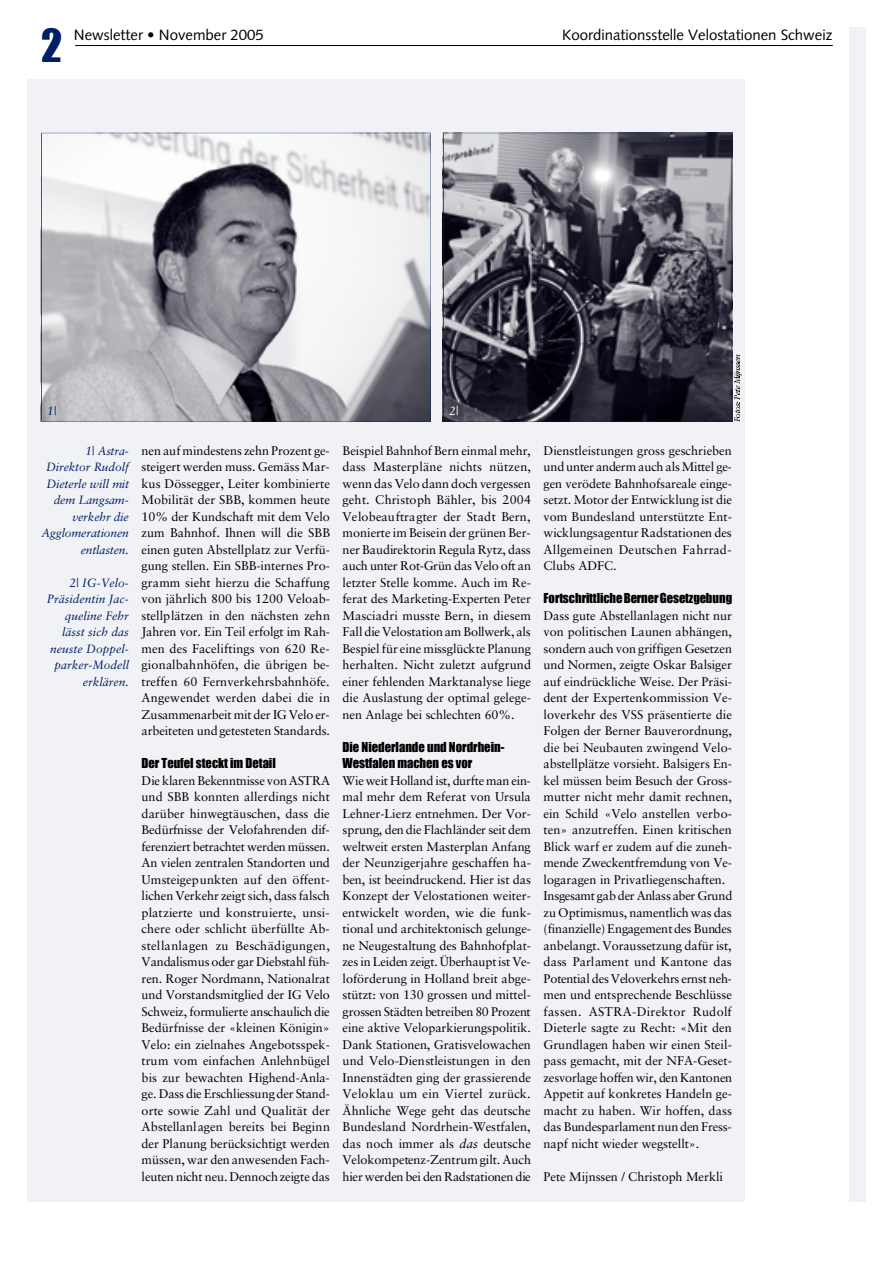
<style>
.page{position:relative;width:893px;height:1263px;background:#fff}
.page>*{position:absolute;margin:0;border:0;box-sizing:border-box;transform-origin:0 0}
.t1{font:42px "Impact";color:#001e65}
.t2{font:15px "Syntax";color:#000}
.t3{font:12.6px/16.5px "Sabon";color:#000;text-align:justify}
.t4{font:12.6px/16.5px "Impact";color:#000}
.t5{font:italic 12px/16.5px "Sabon";color:#001e65;text-align:right}
.t6{font:italic 12px "Sabon";color:#fff}
.s1{font-style:italic}
</style>
<div class="page">
<div style="left:849px;top:27px;width:16px;height:1174px;background:#f1f2f5"></div>
<div style="left:27px;top:80px;width:717px;height:1121px;background:#f1f2f5"></div>
<hr style="left:75px;top:45px;width:757px;height:1px;background:#000">
<svg style="left:734px;top:355px;width:7px;height:67px"></svg>
<svg style="left:41px;top:133px;width:389px;height:289px"></svg>
<svg style="left:443px;top:133px;width:289px;height:289px;background:#565560"></svg>
<h1 class="t1" style="left:41px;top:19px;width:23px">2</h1>
<p class="t2" style="left:74px;top:28px;width:192px">Newsletter • November 2005</p>
<p class="t2" style="left:562px;top:28px;width:271px">Koordinationsstelle Velostationen Schweiz</p>
<p class="t5" style="left:47px;top:404px;width:11px">1|</p>
<p class="t6" style="left:449px;top:406px;width:11px">2|</p>
<p class="t5" style="left:41px;top:443px;width:89px">1| Astra-<br>Direktor Rudolf<br>Dieterle will mit dem Langsam&shy;verkehr die<br>A g g lo m e ra tio n e n e n tla ste n .</p>
<p class="t5" style="left:47px;top:575px;width:84px">2| IG-Velo-<br>Präsidentin Jac&shy;queline Fehr lässt sich das neuste Doppel&shy;parker-Modell erklären.</p>
<p class="t3" style="left:141px;top:443px;width:190px">nen auf mindestens zehn Prozent ge&shy;steigert werden muss. Gemäss Mar&shy;kus Dössegger, Leiter kombinierte Mobilität der SBB, kommen heute 10% der Kundschaft mit dem Velo zum Bahnhof. Ihnen will die SBB einen guten Abstellplatz zur Verfü&shy;gung stellen. Ein SBB-internes Pro&shy;gramm sieht hierzu die Schaffung von jährlich 800 bis 1200 Veloab&shy;stellplätzen in den nächsten zehn Jahren vor. Ein Teil erfolgt im Rah&shy;men des Faceliftings von 620 Re&shy;gionalbahnhöfen, die übrigen be&shy;treffen 60 Fernverkehrsbahnhöfe.<br>Angewendet werden dabei die in Zusammenarbeit mit der IG Velo er&shy;arbeiteten und getesteten Standards.</p>
<p class="t4" style="left:141px;top:755px;width:136px">Der Teufel steckt im Detail</p>
<p class="t3" style="left:141px;top:773px;width:190px">Die klaren Bekenntnisse von ASTRA und SBB konnten allerdings nicht darüber hinwegtäuschen, dass die Bedürfnisse der Velofahrenden dif&shy;ferenziert betrachtet werden müssen.<br>An vielen zentralen Standorten und Umsteigepunkten auf den öffent&shy;lichen Verkehr zeigt sich, dass falsch platzierte und konstruierte, unsi&shy;chere oder schlicht überfüllte Ab&shy;stellanlagen zu Beschädigungen, Vandalismusoder gar Diebstahl füh&shy;ren. Roger Nordmann, Nationalrat und Vorstandsmitglied der IG Velo Schweiz, formulierte anschaulich die Bedürfnisse der «kleinen Königin» Velo: ein zielnahes Angebotsspek&shy;trum vom einfachen Anlehnbügel bis zur bewachten Highend-Anla&shy;ge. Dass die Erschliessungder Stand&shy;orte sowie Zahl und Qualität der Abstellanlagen bereits bei Beginn der Planung berücksichtigt werden müssen, war den anwesenden Fach&shy;leuten nicht neu.Dennoch zeigte das</p>
<p class="t3" style="left:342px;top:443px;width:190px">Beispiel Bahnhof Bern einmal mehr, dass Masterpläne nichts n ü tz e n , wenn das Velo dann doch vergessen geht. Christoph Bähler, bis 2004<br>Velobeauftragter der Stadt Bern, monierte im Beisein der grünen Ber&shy;ner Baudirektorin Regula Rytz, dass auch unter Rot-Grün das Velo oft an letzter Stelle komme. Auch im Re&shy;ferat des Marketing-Experten Peter Masciadri musste Bern, in diesem Fall die Velostation am Bollwerk, als Bespiel für eine missglückte Planung herhalten. Nicht zuletzt aufgrund einer fehlenden Marktanalyse liege die Auslastung der optimal gelege&shy;nen Anlage bei schlechten 60%.</p>
<p class="t4" style="left:342px;top:738px;width:163px">Die Niederlande und Nordrhein-<br>Westfalen machen es vor</p>
<p class="t3" style="left:342px;top:773px;width:190px">Wie weit Holland ist, durfte man ein&shy;mal mehr dem Referat von Ursula Lehner-Lierz entnehmen. Der Vor&shy;sprung, den die Flachländer seit dem weltweit ersten Masterplan Anfang der Neunzigerjahre geschaffen ha&shy;ben, ist beeindruckend. Hier ist das Konzept der Velostationen weiter&shy;entwickelt worden, wie die funk&shy;tional und architektonisch gelunge&shy;ne Neugestaltung des Bahnhofplat&shy;zes in Leiden zeigt. Überhauptist Ve&shy;loförderung in Holland breit abge&shy;stützt: von 130 grossen und mittel&shy;grossen Städten betreiben 80 Prozent eine aktive Veloparkierungspolitik.<br>Dank Stationen, Gratisvelowachen und Velo-Dienstleistungen in den Innenstädten ging der grassierende Veloklau um ein Viertel zurück.<br>Ähnliche Wege geht das deutsche Bundesland Nordrhein-Westfalen, das noch immer als <span class="s1">das</span> d e u ts c h e Velokompetenz-Zentrum gilt. Auch hier werden bei den Radstationen die</p>
<p class="t3" style="left:543px;top:443px;width:190px">Dienstleistungen gross geschrieben und unter anderm auch als Mittel ge&shy;gen verödete Bahnhofsareale einge&shy;setzt. Motor der Entwicklung ist die vom Bundesland unterstützte Ent&shy;wicklungsagentur Radstationen des Allgemeinen Deutschen Fahrrad-Clubs ADFC.</p>
<p class="t4" style="left:543px;top:590px;width:190px">Fortschrittliche BernerGesetzgebung</p>
<p class="t3" style="left:543px;top:608px;width:190px;text-align:left">Dass gute Abstellanlagen nicht nur von politischen Launen abhängen, sondern auch von griffigen Gesetzen und Normen, zeigte Oskar Balsiger auf eindrückliche Weise. Der Präsi&shy;dent der Expertenkommission Ve&shy;loverkehr des VSS präsentierte die Folgen der Berner Bauverordnung, die bei Neubauten zwingend Velo&shy;abstellplätze vorsieht. Balsigers En&shy;kel müssen beim Besuch der Gross&shy;mutter nicht mehr damit rechnen, ein Schild «Velo anstellen verbo&shy;ten» anzutreffen. Einen kritischen Blick warf er zudem auf die zuneh&shy;mende Zweckentfremdung von Ve&shy;logaragen in Privatliegenschaften.<br>Insgesamt gabder Anlass aber Grund zu Optimismus, namentlich was das (finanzielle) Engagement des Bundes anbelangt. Voraussetzung dafür ist, dass Parlament und Kantone das Potential des Veloverkehrs ernst neh&shy;men und entsprechende Beschlüsse fassen. ASTRA-Direktor Rudolf Dieterle sagte zu Recht: «Mit den Grundlagen haben wir einen Steil&shy;pass gemacht, mit der NFA-Geset&shy;zesvorlage hoffen wir, den Kantonen Appetit auf konkretes Handeln ge&shy;macht zu haben. Wir hoffen, dass das Bundesparlament nun den Fress&shy;napf nicht wieder wegstellt».</p>
<p class="t3" style="left:543px;top:1169px;width:181px">Pete Mijnssen / Christoph Merkli</p>
</div>
